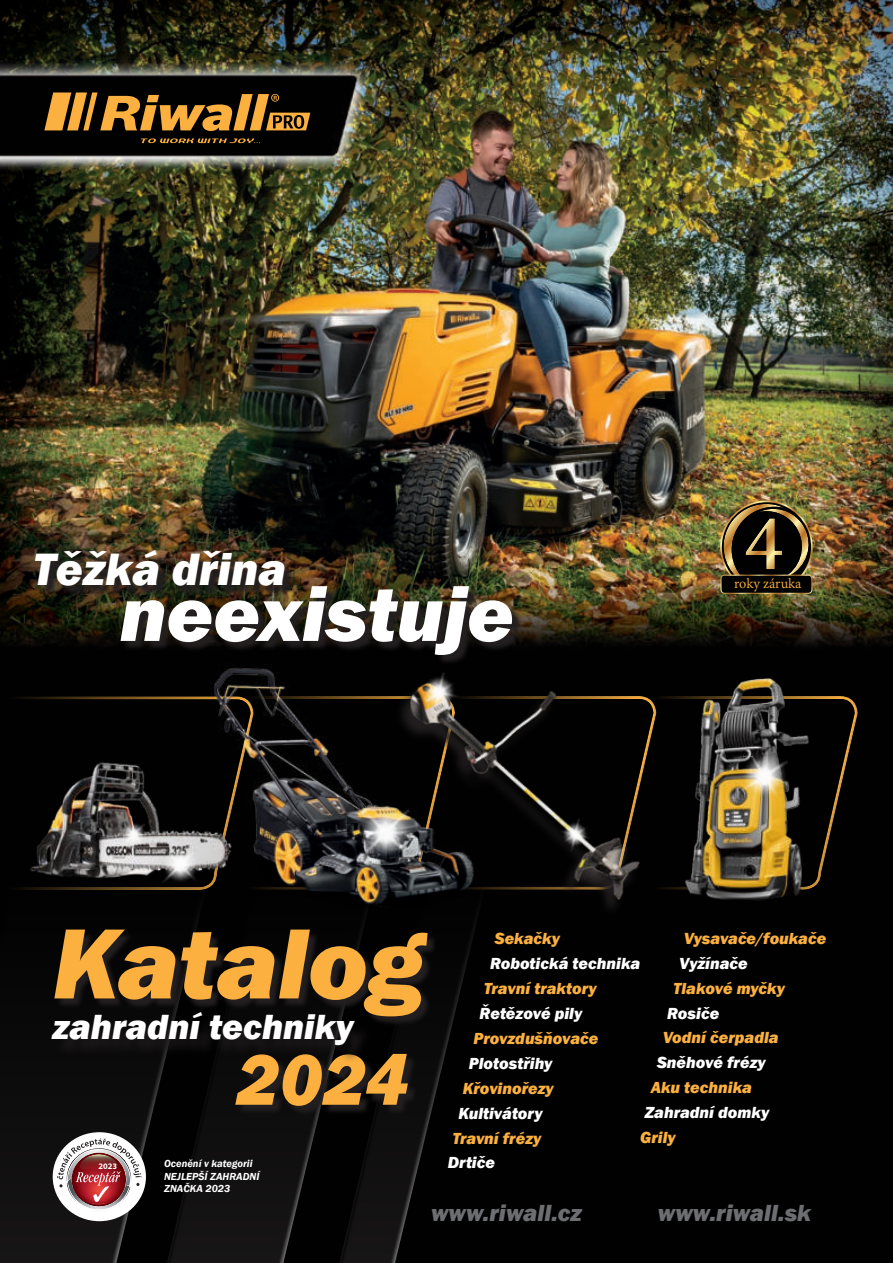
<style>
.page{position:relative;width:893px;height:1263px;background:#fff}
.page>*{position:absolute;margin:0;border:0;box-sizing:border-box;transform-origin:0 0}
.t1{font:italic 800 103.35px "Franklin Gothic";color:#fbb03f}
.t2{font:italic 800 80.25px "Franklin Gothic";color:#fff}
.t3{font:italic 800 73.8px "Franklin Gothic";color:#fbb03f}
.t4{font:italic 800 46.65px "Franklin Gothic";color:#fff}
.t5{font:italic 800 36px "Franklin Gothic";color:#fff}
.t6{font:italic 800 24px "Franklin Gothic";color:#6d6e71}
.t7{font:italic 800 16.5px "Franklin Gothic";color:#fbb03f}
.t8{font:italic 800 16.5px "Franklin Gothic";color:#fff}
.t9{font:15.3px "Adobe Devanagari";letter-spacing:-.005em;color:#fbb03f}
.t10{font:italic 600 10.5px/12.6px "Franklin Gothic";color:#fff}
.t11{font:700 8.4px "Myriad Pro";color:#fff}
</style>
<div class="page">
<img style="left:0;top:0;width:893px;height:1263px">
<svg style="left:123px;top:588px;width:400px;height:77px;background:#211d13"></svg>
<svg style="left:37px;top:553px;width:258px;height:43px;background:#33291b"></svg>
<div style="left:0;top:877px;width:486px;height:386px;background:linear-gradient(to right,#0d0c0d,#080808)"></div>
<svg style="left:60px;top:936px;width:368px;height:87px;background:#141112"></svg>
<svg style="left:241px;top:1059px;width:173px;height:57px;background:#161414"></svg>
<div style="left:54px;top:1015px;width:319px;height:48px;background:#0c0b0b"></div>
<img style="left:724px;top:504px;width:89px;height:84px">
<div style="left:721px;top:575px;width:91px;height:18px;background:#010101;border-radius:3px"></div>
<div style="left:720px;top:575px;width:92px;height:19px;border:1px solid #fff;border-radius:3px"></div>
<div style="left:0;top:697px;width:252px;height:193px;background:#010101"></div>
<img style="left:389px;top:611px;width:297px;height:341px">
<img style="left:548px;top:812px;width:51px;height:50px">
<img style="left:18px;top:762px;width:177px;height:128px">
<img style="left:106px;top:811px;width:49px;height:50px">
<img style="left:140px;top:831px;width:69px;height:59px">
<img style="left:209px;top:664px;width:266px;height:244px">
<img style="left:327px;top:783px;width:104px;height:105px">
<img style="left:0;top:59px;width:370px;height:112px">
<svg style="left:141px;top:138px;width:119px;height:5px"></svg>
<svg style="left:44px;top:92px;width:266px;height:39px;background:#7d571f"></svg>
<div style="left:53px;top:1132px;width:93px;height:89px;background:#fff;border-radius:50%"></div>
<img style="left:57px;top:1138px;width:85px;height:76px">
<img style="left:668px;top:664px;width:185px;height:251px">
<img style="left:718px;top:736px;width:80px;height:83px">
<h3 class="t4" style="left:33px;top:539px;width:255px">Těžká dřina</h3>
<h2 class="t2" style="left:120px;top:581px;width:396px">neexistuje</h2>
<p class="t9" style="left:734px;top:578px;width:69px">roky záruka</p>
<h1 class="t1" style="left:53px;top:921px;width:374px">Katalog</h1>
<h3 class="t3" style="left:235px;top:1049px;width:173px">2024</h3>
<h3 class="t5" style="left:52px;top:1003px;width:302px">zahradní techniky</h3>
<p class="t11" style="left:99px;top:1161px;width:20px">2023</p>
<p class="t10" style="left:164px;top:1157px;width:97px">Ocenění v kategorii<br>NEJLEPŠÍ ZAHRADNÍ<br>ZNAČKA 2023</p>
<p class="t7" style="left:494px;top:928px;width:67px">Sekačky</p>
<p class="t8" style="left:490px;top:953px;width:152px">Robotická technika</p>
<p class="t7" style="left:484px;top:977px;width:114px">Travní traktory</p>
<p class="t8" style="left:479px;top:1002px;width:104px">Řetězové pily</p>
<p class="t7" style="left:473px;top:1027px;width:126px">Provzdušňovače</p>
<p class="t8" style="left:469px;top:1052px;width:85px">Plotostřihy</p>
<p class="t7" style="left:463px;top:1077px;width:92px">Křovinořezy</p>
<p class="t8" style="left:458px;top:1102px;width:85px">Kultivátory</p>
<p class="t7" style="left:452px;top:1127px;width:90px">Travní frézy</p>
<p class="t8" style="left:448px;top:1152px;width:49px">Drtiče</p>
<p class="t7" style="left:684px;top:928px;width:144px">Vysavače/foukače</p>
<p class="t8" style="left:679px;top:952px;width:70px">Vyžínače</p>
<p class="t7" style="left:673px;top:977px;width:113px">Tlakové myčky</p>
<p class="t8" style="left:667px;top:1002px;width:54px">Rosiče</p>
<p class="t7" style="left:663px;top:1027px;width:117px">Vodní čerpadla</p>
<p class="t8" style="left:657px;top:1052px;width:110px">Sněhové frézy</p>
<p class="t7" style="left:651px;top:1077px;width:103px">Aku technika</p>
<p class="t8" style="left:645px;top:1101px;width:126px">Zahradní domky</p>
<p class="t7" style="left:640px;top:1126px;width:37px">Grily</p>
<h3 class="t6" style="left:431px;top:1203px;width:152px">www.riwall.cz</h3>
<h3 class="t6" style="left:658px;top:1203px;width:155px">www.riwall.sk</h3>
</div>
